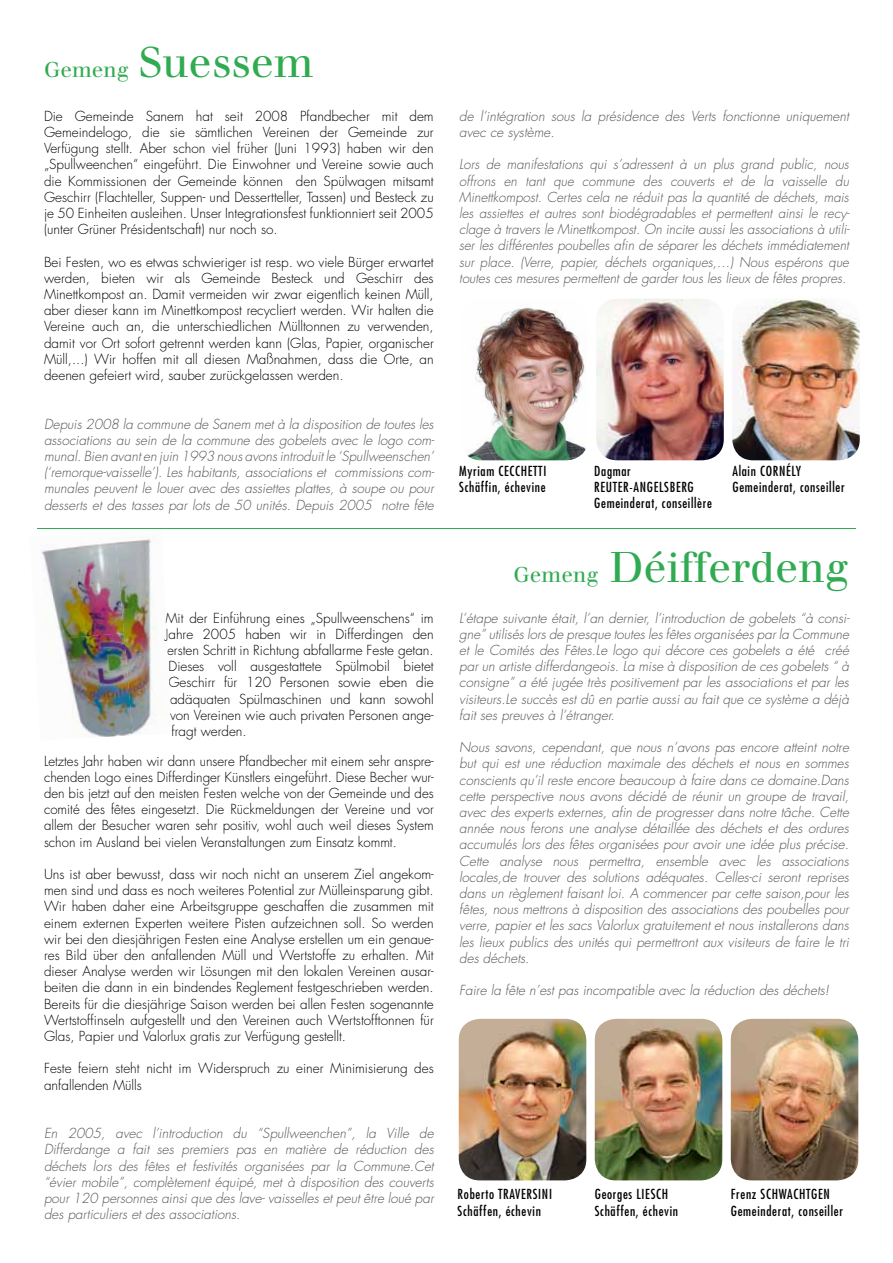
<style>
.page{position:relative;width:893px;height:1263px;background:#fff}
.page>*{position:absolute;margin:0;border:0;box-sizing:border-box;transform-origin:0 0}
.t1{font:42px "Justus Oldstyle";color:#31ab52}
.t2{font:italic 300 13.5px/16.2px "Futura Std";color:#565656;text-align:justify}
.t3{font:300 13.5px/16.2px "Futura Std";color:#000;text-align:justify}
.t4{font:condensed 13.5px/16.2px "Futura Std";letter-spacing:.05em;color:#000}
.s1{font-size:21px}
</style>
<div class="page">
<img style="left:459px;top:1019px;width:127px;height:161px">
<img style="left:595px;top:1019px;width:127px;height:161px">
<img style="left:731px;top:1019px;width:127px;height:161px">
<img style="left:467px;top:307px;width:119px;height:153px">
<img style="left:596px;top:299px;width:128px;height:161px">
<img style="left:732px;top:299px;width:128px;height:161px">
<hr style="left:37px;top:528px;width:819px;height:1px;background:#31ab52">
<img style="left:41px;top:542px;width:74px;height:91px">
<img style="left:115px;top:539px;width:57px;height:195px">
<img style="left:52px;top:633px;width:81px;height:105px">
<svg style="left:166px;top:613px;width:1px;height:13px"></svg>
<img style="left:164px;top:627px;width:3px;height:15px">
<svg style="left:170px;top:705px;width:1px;height:18px"></svg>
<h1 class="t1" style="left:44px;top:37px;width:271px"><span class="s1">Gemeng</span> Suessem</h1>
<p class="t3" style="left:44px;top:108px;width:391px">Die Gemeinde Sanem hat seit 2008 Pfandbecher mit dem Gemeindelogo, die sie sämtlichen Vereinen der Gemeinde zur Verfügung stellt. Aber schon viel früher (Juni 1993) haben wir den „Spullweenchen“ eingeführt. Die Einwohner und Vereine sowie auch die Kommissionen der Gemeinde können den Spülwagen mitsamt Geschirr (Flachteller, Suppen- und Dessertteller, Tassen) und Besteck zu je 50 Einheiten ausleihen. Unser Integrationsfest funktionniert seit 2005 (unter Grüner Présidentschaft) nur noch so.</p>
<p class="t3" style="left:44px;top:254px;width:391px">Bei Festen, wo es etwas schwieriger ist resp. wo viele Bürger erwartet werden, bieten wir als Gemeinde Besteck und Geschirr des Minettkompost an. Damit vermeiden wir zwar eigentlich keinen Müll, aber dieser kann im Minettkompost recycliert werden. Wir halten die Vereine auch an, die unterschiedlichen Mülltonnen zu verwenden, damit vor Ort sofort getrennt werden kann (Glas, Papier, organischer Müll,...) Wir hoffen mit all diesen Maßnahmen, dass die Orte, an deenen gefeiert wird, sauber zurückgelassen werden.</p>
<p class="t2" style="left:44px;top:416px;width:392px">Depuis 2008 la commune de Sanem met à la disposition de toutes les associations au sein de la commune des gobelets avec le logo com&shy;munal. Bien avant en juin 1993 nous avons introduit le ‘Spullweenschen’ (‘remorque-vaisselle’). Les habitants, associations et commissions com&shy;munales peuvent le louer avec des assiettes plattes, à soupe ou pour desserts et des tasses par lots de 50 unités. Depuis 2005 notre fête</p>
<p class="t3" style="left:166px;top:610px;width:270px">Mit der Einführung eines „Spullweenschens“ im</p>
<p class="t3" style="left:166px;top:626px;width:270px">Jahre 2005 haben wir in Differdingen den</p>
<p class="t3" style="left:167px;top:642px;width:268px">ersten Schritt in Richtung abfallarme Feste getan.</p>
<p class="t3" style="left:169px;top:658px;width:267px">Dieses voll ausgestattete Spülmobil bietet</p>
<p class="t3" style="left:169px;top:675px;width:267px">Geschirr für 120 Personen sowie eben die</p>
<p class="t3" style="left:170px;top:691px;width:265px">adäquaten Spülmaschinen und kann sowohl</p>
<p class="t3" style="left:170px;top:707px;width:265px">von Vereinen wie auch privaten Personen ange-</p>
<p class="t3" style="left:172px;top:723px;width:77px">fragt werden.</p>
<p class="t3" style="left:44px;top:753px;width:391px">Letztes Jahr haben wir dann unsere Pfandbecher mit einem sehr anspre&shy;chenden Logo eines Differdinger Künstlers eingeführt. Diese Becher wur&shy;den bis jetzt auf den meisten Festen welche von der Gemeinde und des comité des fêtes eingesetzt. Die Rückmeldungen der Vereine und vor allem der Besucher waren sehr positiv, wohl auch weil dieses System schon im Ausland bei vielen Veranstaltungen zum Einsatz kommt.</p>
<p class="t3" style="left:44px;top:866px;width:391px">Uns ist aber bewusst, dass wir noch nicht an unserem Ziel angekom&shy;men sind und dass es noch weiteres Potential zur Mülleinsparung gibt.<br>Wir haben daher eine Arbeitsgruppe geschaffen die zusammen mit einem externen Experten weitere Pisten aufzeichnen soll. So werden wir bei den diesjährigen Festen eine Analyse erstellen um ein genaue&shy;res Bild über den anfallenden Müll und Wertstoffe zu erhalten. Mit dieser Analyse werden wir Lösungen mit den lokalen Vereinen ausar&shy;beiten die dann in ein bindendes Reglement festgeschrieben werden.<br>Bereits für die diesjährige Saison werden bei allen Festen sogenannte Wertstoffinseln aufgestellt und den Vereinen auch Wertstofftonnen für Glas, Papier und Valorlux gratis zur Verfügung gestellt.</p>
<p class="t3" style="left:44px;top:1061px;width:391px">Feste feiern steht nicht im Widerspruch zu einer Minimisierung des anfallenden Mülls</p>
<p class="t2" style="left:44px;top:1126px;width:391px">En 2005, avec l’introduction du “Spullweenchen”, la Ville de Differdange a fait ses premiers pas en matière de réduction des déchets lors des fêtes et festivités organisées par la Commune.Cet “évier mobile”, complètement équipé, met à disposition des couverts pour 120 personnes ainsi que des lave- vaisselles et peut être loué par des particuliers et des associations.</p>
<p class="t2" style="left:459px;top:108px;width:391px">de l’intégration sous la présidence des Verts fonctionne uniquement avec ce système.</p>
<p class="t2" style="left:459px;top:157px;width:392px">Lors de manifestations qui s’adressent à un plus grand public, nous offrons en tant que commune des couverts et de la vaisselle du Minettkompost. Certes cela ne réduit pas la quantité de déchets, mais les assiettes et autres sont biodégradables et permettent ainsi le recy&shy;clage à travers le Minettkompost. On incite aussi les associations à utili&shy;ser les différentes poubelles afin de séparer les déchets immédiatement sur place. (Verre, papier, déchets organiques,…) Nous espérons que toutes ces mesures permettent de garder tous les lieux de fêtes propres.</p>
<p class="t4" style="left:459px;top:463px;width:89px">Myriam CECCHETTI<br>Schäffin, échevine</p>
<p class="t4" style="left:594px;top:463px;width:119px">Dagmar<br>REUTER-ANGELSBERG<br>Gemeinderat, conseillère</p>
<p class="t4" style="left:732px;top:463px;width:114px">Alain CORNÉLY<br>Gemeinderat, conseiller</p>
<h1 class="t1" style="left:514px;top:542px;width:337px"><span class="s1">Gemeng</span> Déifferdeng</h1>
<p class="t2" style="left:459px;top:610px;width:392px">L’étape suivante était, l’an dernier, l’introduction de gobelets “à consi&shy;gne” utilisés lors de presque toutes les fêtes organisées par la Commune et le Comités des Fêtes.Le logo qui décore ces gobelets a été créé par un artiste differdangeois. La mise à disposition de ces gobelets “ à consigne” a été jugée très positivement par les associations et par les visiteurs.Le succès est dû en partie aussi au fait que ce système a déjà fait ses preuves à l’étranger.</p>
<p class="t2" style="left:459px;top:739px;width:391px">Nous savons, cependant, que nous n’avons pas encore atteint notre but qui est une réduction maximale des déchets et nous en sommes conscients qu’il reste encore beaucoup à faire dans ce domaine.Dans cette perspective nous avons décidé de réunir un groupe de travail, avec des experts externes, afin de progresser dans notre tâche. Cette année nous ferons une analyse détaillée des déchets et des ordures accumulés lors des fêtes organisées pour avoir une idée plus précise.<br>Cette analyse nous permettra, ensemble avec les associations locales,de trouver des solutions adéquates. Celles-ci seront reprises dans un règlement faisant loi. A commencer par cette saison,pour les fêtes, nous mettrons à disposition des associations des poubelles pour verre, papier et les sacs Valorlux gratuitement et nous installerons dans les lieux publics des unités qui permettront aux visiteurs de faire le tri des déchets.</p>
<p class="t2" style="left:459px;top:982px;width:372px">Faire la fête n’est pas incompatible avec la réduction des déchets!</p>
<p class="t4" style="left:458px;top:1186px;width:96px">Roberto TRAVERSINI<br>Schäffen, échevin</p>
<p class="t4" style="left:595px;top:1186px;width:85px">Georges LIESCH<br>Schäffen, échevin</p>
<p class="t4" style="left:731px;top:1186px;width:114px">Frenz SCHWACHTGEN<br>Gemeinderat, conseiller</p>
</div>
